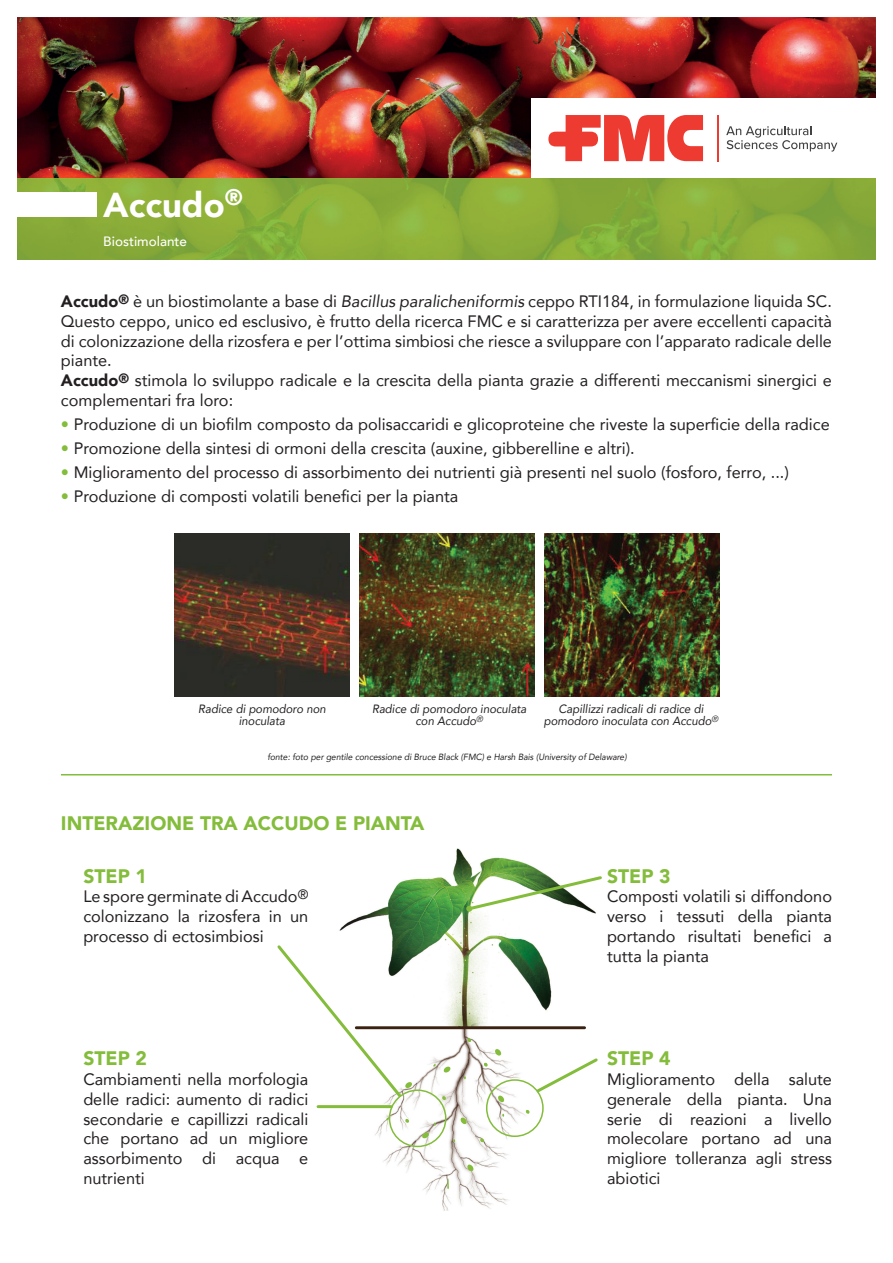
<style>
.page{position:relative;width:893px;height:1263px;background:#fff}
.page>*{position:absolute;margin:0;border:0;box-sizing:border-box;transform-origin:0 0}
.t1{font:900 34.5px "Avenir";color:#fff}
.t2{font:900 19.5px "Avenir";color:#84bc3b}
.t3{font:16.5px/19.8px "Avenir";color:#231f20;text-align:justify}
.t4{font:500 13.5px "Avenir";color:#fff}
.t5{font:italic 12px/12px "Avenir";color:#231f20;text-align:center;scale:.95 1}
.t6{font:italic 9px "Avenir";color:#231f20;scale:.95 1}
.s1{font-weight:900}
.s2{font-style:italic}
.s3{color:#84bc3b}
</style>
<div class="page">
<img style="left:331px;top:848px;width:265px;height:362px">
<hr style="left:355px;top:1026px;width:231px;height:3px;background:#3a2111">
<svg style="left:443px;top:1066px;width:8px;height:7px"></svg>
<svg style="left:460px;top:1117px;width:7px;height:7px"></svg>
<svg style="left:442px;top:1096px;width:4px;height:4px"></svg>
<svg style="left:480px;top:1138px;width:4px;height:4px"></svg>
<svg style="left:467px;top:1038px;width:4px;height:4px"></svg>
<svg style="left:484px;top:1062px;width:4px;height:5px"></svg>
<svg style="left:526px;top:1109px;width:4px;height:5px"></svg>
<svg style="left:447px;top:1178px;width:2px;height:13px"></svg>
<svg style="left:405px;top:1118px;width:4px;height:5px"></svg>
<svg style="left:467px;top:1164px;width:7px;height:7px"></svg>
<svg style="left:495px;top:1048px;width:6px;height:8px"></svg>
<svg style="left:498px;top:1095px;width:6px;height:7px"></svg>
<svg style="left:422px;top:1132px;width:7px;height:6px"></svg>
<img style="left:17px;top:17px;width:859px;height:161px">
<img style="left:17px;top:178px;width:859px;height:81px">
<div style="left:17px;top:192px;width:80px;height:25px;background:#fff"></div>
<svg style="left:277px;top:942px;width:135px;height:158px"></svg>
<hr style="left:318px;top:1105px;width:73px;height:3px;background:#84bc3b">
<svg style="left:466px;top:874px;width:136px;height:38px"></svg>
<svg style="left:534px;top:1056px;width:64px;height:39px"></svg>
<hr style="left:61px;top:774px;width:771px;height:1px;background:#84bc3b">
<div style="left:389px;top:1089px;width:57px;height:58px;border:2px solid #84bc3b;border-radius:50%"></div>
<div style="left:486px;top:1079px;width:58px;height:58px;border:2px solid #84bc3b;border-radius:50%"></div>
<img style="left:175px;top:534px;width:174px;height:162px">
<img style="left:359px;top:534px;width:175px;height:162px">
<img style="left:545px;top:534px;width:174px;height:162px">
<div style="left:531px;top:98px;width:362px;height:80px;background:#fff"></div>
<svg style="left:548px;top:115px;width:155px;height:46px"></svg>
<hr style="left:718px;top:115px;width:1px;height:46px;background:#ee3b32">
<svg style="left:726px;top:126px;width:111px;height:26px"></svg>
<h1 class="t1" style="left:103px;top:175px;width:141px">Accudo<sup>®</sup></h1>
<p class="t4" style="left:103px;top:230px;width:85px">Biostimolante</p>
<p class="t3" style="left:61px;top:291px;width:773px;text-align:left"><span class="s1">Accudo</span><sup>®</sup> è un biostimolante a base di <span class="s2">Bacillus paralicheniformis</span> ceppo RTI184, in formulazione liquida SC.<br>Questo ceppo, unico ed esclusivo, è frutto della ricerca FMC e si caratterizza per avere eccellenti capacità di colonizzazione della rizosfera e per l’ottima simbiosi che riesce a sviluppare con l’apparato radicale delle piante.<br><span class="s1">Accudo</span><sup>®</sup> stimola lo sviluppo radicale e la crescita della pianta grazie a differenti meccanismi sinergici e complementari fra loro:</p>
<p class="t3" style="left:61px;top:414px;width:770px"><span class="s3">•</span> Produzione di un biofilm composto da polisaccaridi e glicoproteine che riveste la superficie della radice</p>
<p class="t3" style="left:61px;top:438px;width:575px"><span class="s3">•</span> Promozione della sintesi di ormoni della crescita (auxine, gibberelline e altri).</p>
<p class="t3" style="left:61px;top:462px;width:730px"><span class="s3">•</span> Miglioramento del processo di assorbimento dei nutrienti già presenti nel suolo (fosforo, ferro, ...)</p>
<p class="t3" style="left:61px;top:486px;width:399px"><span class="s3">•</span> Produzione di composti volatili benefici per la pianta</p>
<p class="t5" style="left:198px;top:702px;width:136px">Radice di pomodoro non inoculata</p>
<p class="t6" style="left:267px;top:751px;width:380px">fonte: foto per gentile concessione di Bruce Black (FMC) e Harsh Bais (University of Delaware)</p>
<p class="t5" style="left:372px;top:702px;width:164px">Radice di pomodoro inoculata con Accudo<sup>®</sup></p>
<p class="t5" style="left:544px;top:702px;width:185px">Capillizzi radicali di radice di pomodoro inoculata con Accudo<sup>®</sup></p>
<p class="t2" style="left:61px;top:806px;width:365px">INTERAZIONE TRA ACCUDO E PIANTA</p>
<p class="t2" style="left:83px;top:859px;width:65px">STEP 1</p>
<p class="t3" style="left:83px;top:886px;width:227px">Le spore germinate di Accudo<sup>® </sup>colonizzano la rizosfera in un processo di ectosimbiosi</p>
<p class="t2" style="left:83px;top:1041px;width:65px">STEP 2</p>
<p class="t3" style="left:83px;top:1069px;width:227px">Cambiamenti nella morfologia delle radici: aumento di radici secondarie e capillizzi radicali che portano ad un migliore assorbimento di acqua e nutrienti</p>
<p class="t2" style="left:607px;top:859px;width:65px">STEP 3</p>
<p class="t3" style="left:607px;top:886px;width:227px">Composti volatili si diffondono verso i tessuti della pianta portando risultati benefici a tutta la pianta</p>
<p class="t2" style="left:607px;top:1041px;width:65px">STEP 4</p>
<p class="t3" style="left:607px;top:1069px;width:227px">Miglioramento della salute generale della pianta. Una serie di reazioni a livello molecolare portano ad una migliore tolleranza agli stress abiotici</p>
</div>
